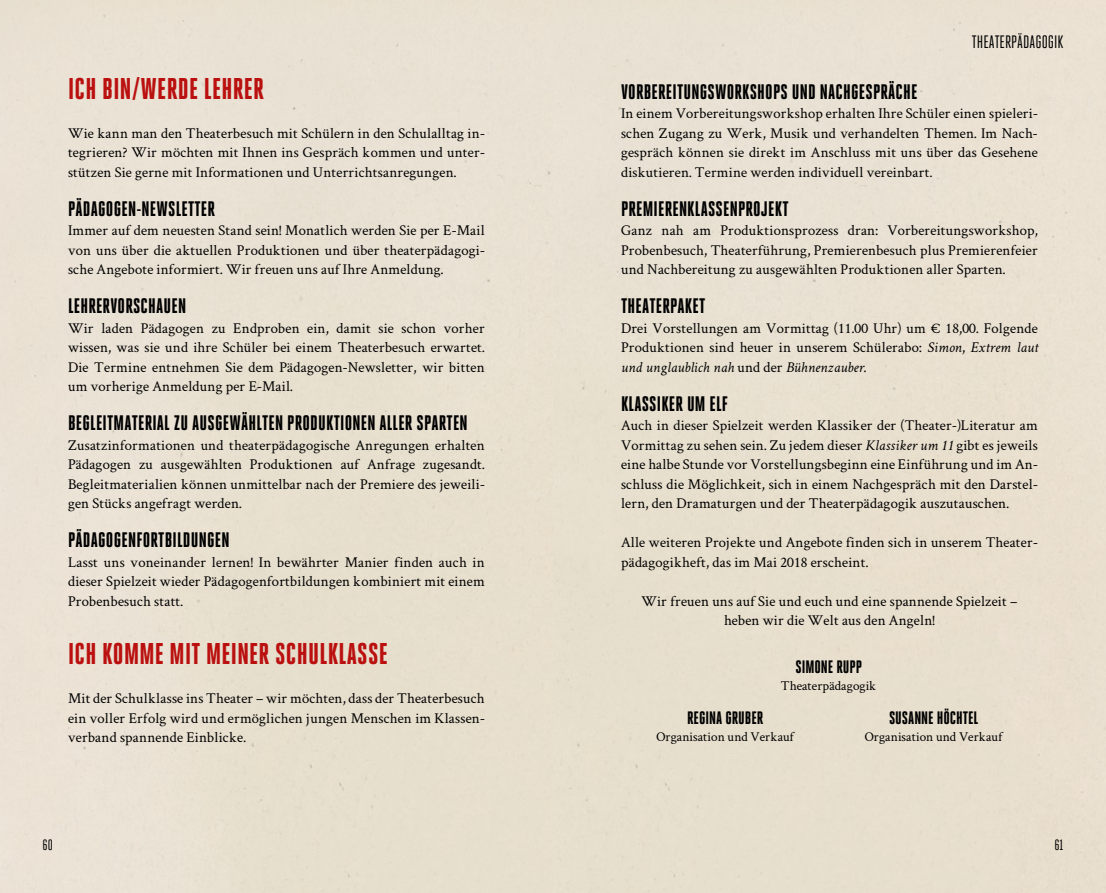
<style>
.page{position:relative;width:1106px;height:893px;background:#fff}
.page>*{position:absolute;margin:0;border:0;box-sizing:border-box;transform-origin:0 0}
.Fließtext_Stück{font:800 30px "Heroic Condensed";letter-spacing:.01em;color:#ba1110}
.Fließtext_Stück-2{font:800 21px "Heroic Condensed";letter-spacing:.01em;color:#000}
.Zwischentitel_Theate{font:800 21px "Heroic Condensed";letter-spacing:.01em;color:#000}
.t1{font:800 18px "Heroic Condensed";color:#000}
.t2{font:18px "Heroic Condensed";color:#000}
.Fließtext_Stück-3{font:15px/19.5px "Crimson Text";letter-spacing:.01em;color:#000;text-align:justify}
.t3{font:15px "Heroic Condensed";color:#000}
.t4{font:13.5px "Crimson Text";color:#000}
.s1{font-style:italic}
</style>
<div class="page">
<p class="Fließtext_Stück" style="left:68px;top:72px;width:197px">ICH BIN/WERDE LEHRER</p>
<p class="Fließtext_Stück-3" style="left:68px;top:122px;width:418px">Wie kann man den Theaterbesuch mit Schülern in den Schulalltag in&shy;tegrieren? Wir möchten mit Ihnen ins Gespräch kommen und unter&shy;stützen Sie gerne mit Informationen und Unterrichtsanregungen.</p>
<p class="Fließtext_Stück-2" style="left:68px;top:197px;width:148px">PÄDAGOGEN-NEWSLETTER</p>
<p class="Fließtext_Stück-3" style="left:68px;top:220px;width:418px">Immer auf dem neuesten Stand sein! Monatlich werden Sie per E-Mail von uns über die aktuellen Produktionen und über theaterpädagogi&shy;sche Angebote informiert. Wir freuen uns auf Ihre Anmeldung.</p>
<p class="Fließtext_Stück-2" style="left:68px;top:294px;width:120px">LEHRERVORSCHAUEN</p>
<p class="Fließtext_Stück-3" style="left:68px;top:317px;width:418px">Wir laden Pädagogen zu Endproben ein, damit sie schon vorher wissen, was sie und ihre Schüler bei einem Theaterbesuch erwartet.<br>Die Termine entnehmen Sie dem Pädagogen-Newsletter, wir bitten um vorherige Anmeldung per E-Mail.</p>
<p class="Fließtext_Stück-2" style="left:68px;top:411px;width:401px">BEGLEITMATERIAL ZU AUSGEWÄHLTEN PRODUKTIONEN ALLER SPARTEN</p>
<p class="Fließtext_Stück-3" style="left:68px;top:434px;width:418px">Zusatzinformationen und theaterpädagogische Anregungen erhalten Pädagogen zu ausgewählten Produktionen auf Anfrage zugesandt.<br>Begleitmaterialien können unmittelbar nach der Premiere des jeweili&shy;gen Stücks angefragt werden.</p>
<p class="Fließtext_Stück-2" style="left:68px;top:528px;width:163px">PÄDAGOGENFORTBILDUNGEN</p>
<p class="Fließtext_Stück-3" style="left:68px;top:551px;width:418px">Lasst uns voneinander lernen! In bewährter Manier finden auch in dieser Spielzeit wieder Pädagogenfortbildungen kombiniert mit einem Probenbesuch statt.</p>
<p class="Fließtext_Stück" style="left:68px;top:637px;width:321px">ICH KOMME MIT MEINER SCHULKLASSE</p>
<p class="Fließtext_Stück-3" style="left:68px;top:688px;width:418px">Mit der Schulklasse ins Theater – wir möchten, dass der Theaterbesuch ein voller Erfolg wird und ermöglichen jungen Menschen im Klassen&shy;verband spannende Einblicke.</p>
<p class="t2" style="left:971px;top:32px;width:93px">THEATERPÄDAGOGIK</p>
<p class="Zwischentitel_Theate" style="left:621px;top:80px;width:298px">VORBEREITUNGSWORKSHOPS UND NACHGESPRÄCHE</p>
<p class="Fließtext_Stück-3" style="left:621px;top:103px;width:418px">In einem Vorbereitungsworkshop erhalten Ihre Schüler einen spieleri&shy;schen Zugang zu Werk, Musik und verhandelten Themen. Im Nach&shy;gespräch können sie direkt im Anschluss mit uns über das Gesehene diskutieren. Termine werden individuell vereinbart.</p>
<p class="Zwischentitel_Theate" style="left:621px;top:197px;width:169px">PREMIERENKLASSENPROJEKT</p>
<p class="Fließtext_Stück-3" style="left:621px;top:220px;width:418px">Ganz nah am Produktionsprozess dran: Vorbereitungsworkshop, Probenbesuch, Theaterführung, Premierenbesuch plus Premierenfeier und Nachbereitung zu ausgewählten Produktionen aller Sparten.</p>
<p class="Zwischentitel_Theate" style="left:621px;top:294px;width:86px">THEATERPAKET</p>
<p class="Fließtext_Stück-3" style="left:621px;top:317px;width:418px">Drei Vorstellungen am Vormittag (11.00 Uhr) um € 18,00. Folgende Produktionen sind heuer in unserem Schülerabo: <span class="s1">Simon</span>, <span class="s1">Extrem laut und unglaublich nah</span> und der <span class="s1">Bühnenzauber</span>.</p>
<p class="Zwischentitel_Theate" style="left:621px;top:392px;width:108px">KLASSIKER UM ELF</p>
<p class="Fließtext_Stück-3" style="left:621px;top:415px;width:418px">Auch in dieser Spielzeit werden Klassiker der (Theater-)Literatur am Vormittag zu sehen sein. Zu jedem dieser <span class="s1">Klassiker um 11</span> gibt es jeweils eine halbe Stunde vor Vorstellungsbeginn eine Einführung und im An&shy;schluss die Möglichkeit, sich in einem Nachgespräch mit den Darstel&shy;lern, den Dramaturgen und der Theaterpädagogik auszutauschen.</p>
<p class="Fließtext_Stück-3" style="left:621px;top:532px;width:418px">Alle weiteren Projekte und Angebote finden sich in unserem Theater&shy;pädagogikheft, das im Mai 2018 erscheint.</p>
<p class="Fließtext_Stück-3" style="left:641px;top:590px;width:377px;text-align:center">Wir freuen uns auf Sie und euch und eine spannende Spielzeit – heben wir die Welt aus den Angeln!</p>
<p class="t1" style="left:795px;top:657px;width:68px">SIMONE RUPP</p>
<p class="t4" style="left:781px;top:676px;width:97px">Theaterpädagogik</p>
<p class="t1" style="left:687px;top:708px;width:78px">REGINA GRUBER</p>
<p class="t4" style="left:656px;top:727px;width:139px">Organisation und Verkauf</p>
<p class="t1" style="left:889px;top:708px;width:91px">SUSANNE HÖCHTEL</p>
<p class="t4" style="left:864px;top:727px;width:139px">Organisation und Verkauf</p>
<p class="t3" style="left:43px;top:837px;width:12px">60</p>
<p class="t3" style="left:1054px;top:837px;width:11px">61</p>
</div>
